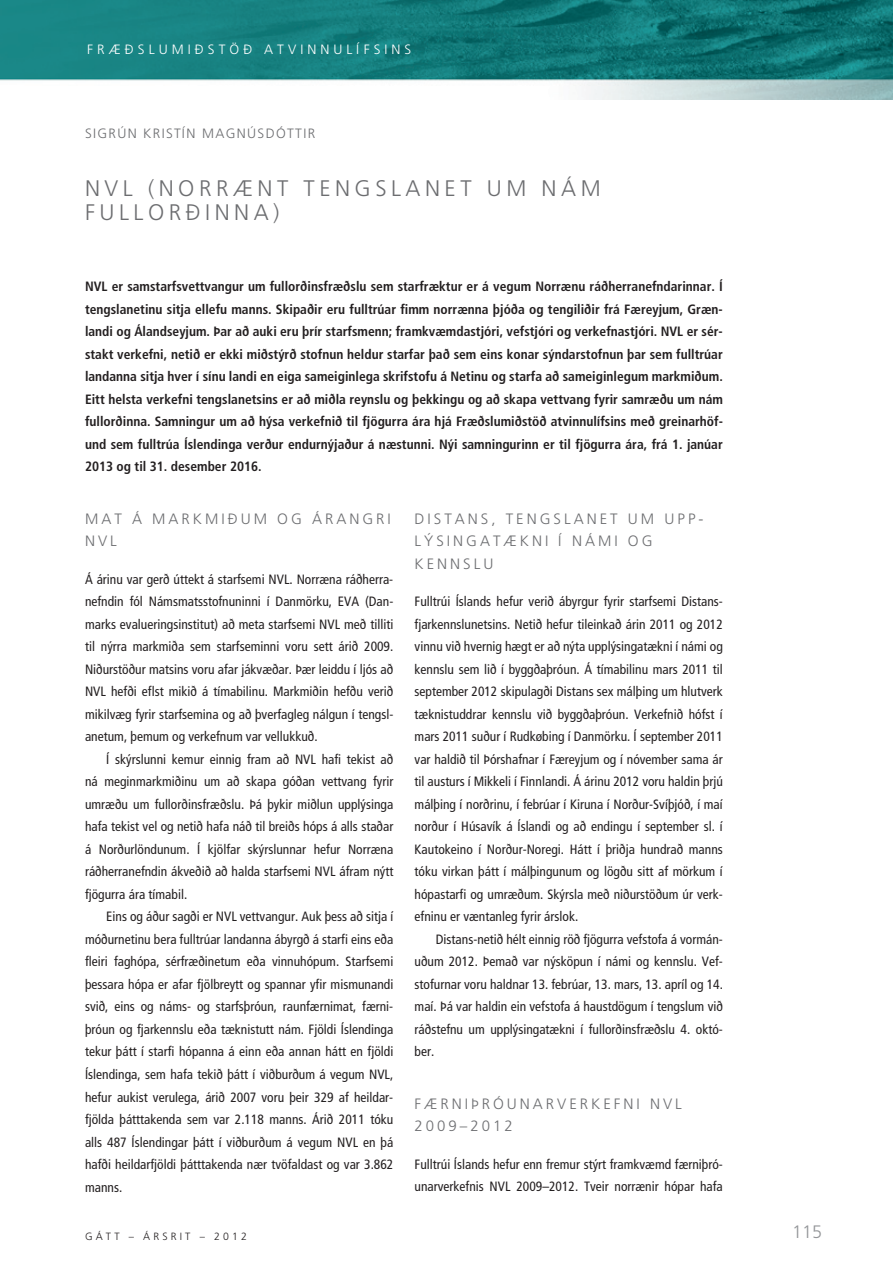
<style>
.page{position:relative;width:893px;height:1263px;background:#fff}
.page>*{position:absolute;margin:0;border:0;box-sizing:border-box;transform-origin:0 0}
.t1{font:300 22.5px/24px "Frutiger";letter-spacing:.2em;color:#6c6d70}
.t2{font:300 18px "Frutiger";color:#939598}
.t3{font:300 15px/22.5px "Frutiger";letter-spacing:.2em;color:#6c6d70}
.t4{font:condensed 13.5px/22.5px "Frutiger";color:#231f20;text-align:justify}
.t5{font:700 condensed 13.5px/22.5px "Frutiger";color:#231f20;text-align:justify}
.t6{font:300 13.5px "Frutiger";letter-spacing:.3em;color:#fff}
.t7{font:300 13.5px "Frutiger";letter-spacing:.1em;color:#6c6d70}
.t8{font:300 10.5px "Frutiger";letter-spacing:.3em;color:#231f20}
</style>
<div class="page">
<img style="left:0;top:0;width:893px;height:100px">
<p class="t6" style="left:87px;top:42px;width:326px">FRÆÐSLUMIÐSTÖÐ ATVINNULÍFSINS</p>
<p class="t7" style="left:85px;top:126px;width:232px">SIGRÚN KRISTÍN MAGNÚSDÓTTIR</p>
<h1 class="t1" style="left:85px;top:176px;width:517px">NVL (NORRÆNT TENGSLANET UM NÁM<br>FULLORÐINNA)</h1>
<p class="t5" style="left:85px;top:275px;width:639px">NVL er samstarfsvettvangur um fullorðinsfræðslu sem starfræktur er á vegum Norrænu ráðherranefndarinnar. Í tengslanetinu sitja ellefu manns. Skipaðir eru fulltrúar fimm norrænna þjóða og tengiliðir frá Færeyjum, Græn&shy;landi og Álandseyjum. Þar að auki eru þrír starfsmenn; framkvæmdastjóri, vefstjóri og verkefnastjóri. NVL er sér&shy;stakt verkefni, netið er ekki miðstýrð stofnun heldur starfar það sem eins konar sýndarstofnun þar sem fulltrúar landanna sitja hver í sínu landi en eiga sameiginlega skrifstofu á Netinu og starfa að sameiginlegum markmiðum.<br>Eitt helsta verkefni tengslanetsins er að miðla reynslu og þekkingu og að skapa vettvang fyrir samræðu um nám fullorðinna. Samningur um að hýsa verkefnið til fjögurra ára hjá Fræðslumiðstöð atvinnulífsins með greinarhöf&shy;und sem fulltrúa Íslendinga verður endurnýjaður á næstunni. Nýi samningurinn er til fjögurra ára, frá 1. janúar 2013 og til 31. desember 2016.</p>
<p class="t3" style="left:85px;top:507px;width:307px">MAT Á MARKMIÐUM OG ÁRANGRI<br>NVL</p>
<p class="t4" style="left:85px;top:568px;width:310px">Á árinu var gerð úttekt á starfsemi NVL. Norræna ráðherra&shy;nefndin fól Námsmats stofnuninni í Danmörku, EVA (Dan&shy;marks evalueringsinstitut) að meta starfsemi NVL með tilliti til nýrra markmiða sem starfseminni voru sett árið 2009.<br>Niðurstöður matsins voru afar jákvæðar. Þær leiddu í ljós að NVL hefði eflst mikið á tímabilinu. Markmiðin hefðu verið mikilvæg fyrir starfsemina og að þverfagleg nálgun í tengsl&shy;anetum, þemum og verkefnum var vellukkuð.</p>
<p class="t4" style="left:85px;top:748px;width:310px;text-indent:21px">Í skýrslunni kemur einnig fram að NVL hafi tekist að ná meginmarkmiðinu um að skapa góðan vettvang fyrir umræðu um fullorðinsfræðslu. Þá þykir miðlun upplýsinga hafa tekist vel og netið hafa náð til breiðs hóps á alls staðar á Norðurlöndunum. Í kjölfar skýrslunnar hefur Norræna ráðherranefndin ákveðið að halda starfsemi NVL áfram nýtt fjögurra ára tímabil.</p>
<p class="t4" style="left:85px;top:905px;width:310px;text-indent:21px">Eins og áður sagði er NVL vettvangur. Auk þess að sitja í móðurnetinu bera fulltrúar landanna ábyrgð á starfi eins eða fleiri faghópa, sérfræðinetum eða vinnuhópum. Starfsemi þessara hópa er afar fjölbreytt og spannar yfir mismunandi svið, eins og náms- og starfsþróun, raunfærnimat, færni&shy;þróun og fjarkennslu eða tæknistutt nám. Fjöldi Íslendinga tekur þátt í starfi hópanna á einn eða annan hátt en fjöldi Íslendinga, sem hafa tekið þátt í viðburðum á vegum NVL, hefur aukist verulega, árið 2007 voru þeir 329 af heildar&shy;fjölda þátttakenda sem var 2.118 manns. Árið 2011 tóku alls 487 Íslendingar þátt í viðburðum á vegum NVL en þá hafði heildarfjöldi þátttakenda nær tvöfaldast og var 3.862 manns.</p>
<p class="t8" style="left:85px;top:1230px;width:163px">GÁTT – ÁRSRIT – 2012</p>
<p class="t3" style="left:415px;top:507px;width:290px">DISTANS, TENGSLANET UM UPP-<br>LÝSINGATÆKNI Í NÁMI OG<br>KENNSLU</p>
<p class="t4" style="left:415px;top:590px;width:310px">Fulltrúi Íslands hefur verið ábyrgur fyrir starfsemi Distans&shy;fjarkennslunetsins. Netið hefur tileinkað árin 2011 og 2012 vinnu við hvernig hægt er að nýta upplýsingatækni í námi og kennslu sem lið í byggðaþróun. Á tímabilinu mars 2011 til september 2012 skipulagði Distans sex málþing um hlutverk tæknistuddrar kennslu við byggðaþróun. Verkefnið hófst í mars 2011 suður í Rudkøbing í Danmörku. Í september 2011 var haldið til Þórshafnar í Færeyjum og í nóvember sama ár til austurs í Mikkeli í Finnlandi. Á árinu 2012 voru haldin þrjú málþing í norðrinu, í febrúar í Kiruna í Norður-Svíþjóð, í maí norður í Húsavík á Íslandi og að endingu í september sl. í Kautokeino í Norður-Noregi. Hátt í þriðja hundrað manns tóku virkan þátt í málþingunum og lögðu sitt af mörkum í hópastarfi og umræðum. Skýrsla með niðurstöðum úr verk&shy;efninu er væntanleg fyrir árslok.</p>
<p class="t4" style="left:415px;top:928px;width:310px;text-indent:21px">Distans-netið hélt einnig röð fjögurra vefstofa á vormán&shy;uðum 2012. Þemað var nýsköpun í námi og kennslu. Vef&shy;stofurnar voru haldnar 13. febrúar, 13. mars, 13. apríl og 14. maí. Þá var haldin ein vefstofa á haustdögum í tengslum við ráðstefnu um upplýsingatækni í fullorðinsfræðslu 4. októ&shy;ber.</p>
<p class="t3" style="left:415px;top:1092px;width:269px">FÆRNIÞRÓUNARVERKEFNI NVL<br>2009–2012</p>
<p class="t4" style="left:415px;top:1153px;width:310px">Fulltrúi Íslands hefur enn fremur stýrt framkvæmd færniþró&shy;unarverkefnis NVL 2009–2012. Tveir norrænir hópar hafa</p>
<h2 class="t2" style="left:792px;top:1222px;width:32px">115</h2>
</div>
